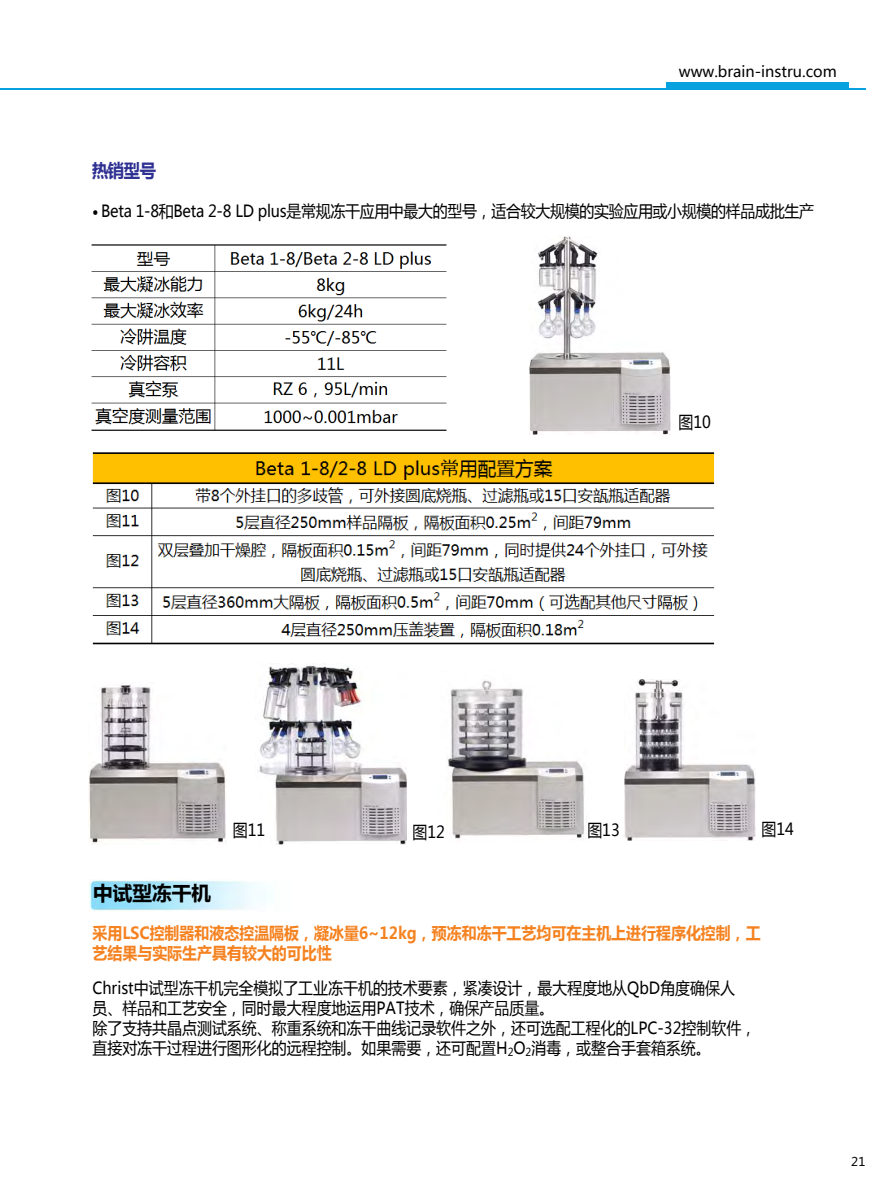
<style>
.page{position:relative;width:893px;height:1191px;background:#fff}
.page>*{position:absolute;margin:0;border:0;box-sizing:border-box;transform-origin:0 0}
.t1{font:700 19.65px "Microsoft Ya Hei";color:#000}
.t2{font:700 18.15px "Microsoft Ya Hei";color:#2e3092;scale:.9 1}
.t3{font:16.65px/20px "Microsoft Ya Hei";color:#000;scale:.9 1}
.t4{font:700 16.65px/20px "Microsoft Ya Hei";color:#f58220;scale:.9 1}
.t5{font:16.65px "Microsoft Ya Hei";letter-spacing:-.02em;color:#000;scale:.9 1}
.t6{font:15px "Microsoft Ya Hei";color:#000}
.t7{font:12px "Microsoft Ya Hei";color:#000}
</style>
<div class="page">
<hr style="left:0;top:88px;width:866px;height:1px;background:#08a3df">
<div style="left:666px;top:83px;width:183px;height:6px;background:#08a3df"></div>
<img style="left:91px;top:244px;width:356px;height:187px">
<img style="left:92px;top:452px;width:623px;height:193px">
<img style="left:529px;top:237px;width:142px;height:197px">
<img style="left:448px;top:680px;width:136px;height:159px">
<img style="left:258px;top:663px;width:149px;height:181px">
<img style="left:88px;top:683px;width:139px;height:161px">
<img style="left:624px;top:680px;width:131px;height:161px">
<img style="left:89px;top:879px;width:179px;height:32px">
<p class="t6" style="left:679px;top:62px;width:159px">www.brain-instru.com</p>
<p class="t2" style="left:92px;top:158px;width:73px">热销型号</p>
<p class="t5" style="left:92px;top:200px;width:803px">• Beta 1-8和Beta 2-8 LD plus是常规冻干应用中最大的型号，适合较大规模的实验应用或小规模的样品成批生产</p>
<p class="t3" style="left:678px;top:411px;width:38px">图10</p>
<p class="t3" style="left:233px;top:819px;width:38px">图11</p>
<p class="t3" style="left:413px;top:821px;width:38px">图12</p>
<p class="t3" style="left:587px;top:819px;width:38px">图13</p>
<p class="t3" style="left:762px;top:818px;width:38px">图14</p>
<p class="t1" style="left:93px;top:879px;width:119px">中试型冻干机</p>
<p class="t4" style="left:93px;top:923px;width:744px">采用LSC控制器和液态控温隔板，凝冰量6~12kg，预冻和冻干工艺均可在主机上进行程序化控制，工艺结果与实际生产具有较大的可比性</p>
<p class="t3" style="left:92px;top:977px;width:739px">Christ中试型冻干机完全模拟了工业冻干机的技术要素，紧凑设计，最大程度地从QbD角度确保人<br>员、样品和工艺安全，同时最大程度地运用PAT技术，确保产品质量。<br>除了支持共晶点测试系统、称重系统和冻干曲线记录软件之外，还可选配工程化的LPC-32控制软件，直接对冻干过程进行图形化的远程控制。如果需要，还可配置H<sub>2</sub>O<sub>2</sub>消毒，或整合手套箱系统。</p>
<p class="t7" style="left:851px;top:1153px;width:16px">21</p>
</div>
